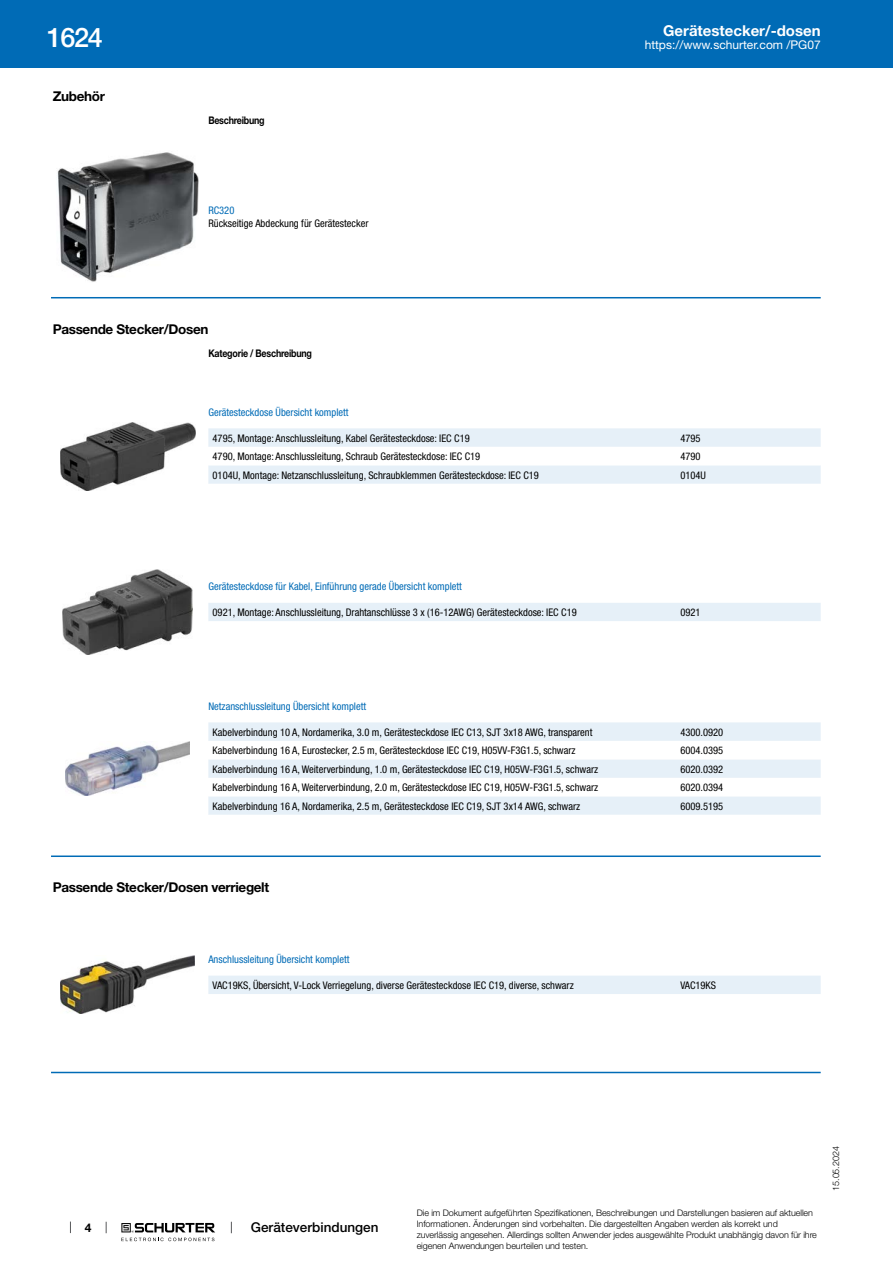
<style>
.page{position:relative;width:893px;height:1263px;background:#fff}
.page>*{position:absolute;margin:0;border:0;box-sizing:border-box;transform-origin:0 0}
.t1{font:500 27px "Helvetica Neue LT";color:#fff}
.t2{font:700 15px "Helvetica Neue LT";color:#fff}
.t3{font:700 13.5px "Helvetica Neue LT";letter-spacing:-.025em;color:#000}
.t4{font:500 13.5px "Helvetica Neue LT";color:#000}
.t5{font:12px "Helvetica Neue LT";color:#fff}
.t6{font:700 12px "Helvetica Neue LT";color:#000}
.t7{font:condensed 10.5px "Helvetica Neue LT";color:#000}
.t8{font:condensed 10.5px "Helvetica Neue LT";color:#006bb6}
.t9{font:700 10.5px "Helvetica Neue LT";letter-spacing:-.025em;color:#000;scale:.85 1}
.t10{font:300 9px/10.8px "Helvetica Neue LT";letter-spacing:-.01em;color:#000}
</style>
<div class="page">
<svg style="left:70px;top:1221px;width:1px;height:12px"></svg>
<svg style="left:121px;top:1223px;width:94px;height:18px"></svg>
<div style="left:0;top:0;width:893px;height:68px;background:#006bb6"></div>
<img style="left:57px;top:152px;width:141px;height:130px">
<hr style="left:51px;top:297px;width:770px;height:1px;background:#006bb6">
<img style="left:60px;top:422px;width:135px;height:68px">
<svg style="left:208px;top:428px;width:613px;height:56px"></svg>
<img style="left:62px;top:570px;width:131px;height:84px">
<div style="left:208px;top:603px;width:613px;height:18px;background:#e6f0f8"></div>
<img style="left:66px;top:742px;width:124px;height:53px">
<div style="left:208px;top:722px;width:613px;height:19px;background:#e6f0f8"></div>
<svg style="left:208px;top:760px;width:613px;height:55px;fill:#e6f0f8"></svg>
<hr style="left:51px;top:855px;width:770px;height:2px;background:#006bb6">
<img style="left:61px;top:956px;width:133px;height:58px">
<div style="left:208px;top:976px;width:613px;height:18px;background:#e6f0f8"></div>
<hr style="left:51px;top:1072px;width:770px;height:1px;background:#006bb6">
<h1 class="t1" style="left:47px;top:21px;width:57px">1624</h1>
<p class="t3" style="left:53px;top:88px;width:54px">Zubehör</p>
<p class="t9" style="left:208px;top:114px;width:68px">Beschreibung</p>
<p class="t8" style="left:208px;top:205px;width:28px">RC320</p>
<p class="t7" style="left:208px;top:217px;width:162px">Rückseitige Abdeckung für Gerätestecker</p>
<p class="t3" style="left:53px;top:321px;width:157px">Passende Stecker/Dosen</p>
<p class="t9" style="left:208px;top:347px;width:123px">Kategorie / Beschreibung</p>
<h2 class="t2" style="left:663px;top:21px;width:159px">Gerätestecker/-dosen</h2>
<p class="t5" style="left:645px;top:38px;width:178px">https://www.schurter.com /PG07</p>
<p class="t8" style="left:208px;top:406px;width:142px">Gerätesteckdose Übersicht komplett</p>
<p class="t7" style="left:213px;top:432px;width:259px">4795, Montage: Anschlussleitung, Kabel Gerätesteckdose: IEC C19</p>
<p class="t7" style="left:680px;top:432px;width:22px">4795</p>
<p class="t7" style="left:213px;top:450px;width:269px">4790, Montage: Anschlussleitung, Schraub Gerätesteckdose: IEC C19</p>
<p class="t7" style="left:680px;top:450px;width:22px">4790</p>
<p class="t7" style="left:213px;top:469px;width:328px">0104U, Montage: Netzanschlussleitung, Schraubklemmen Gerätesteckdose: IEC C19</p>
<p class="t7" style="left:680px;top:469px;width:27px">0104U</p>
<p class="t8" style="left:208px;top:580px;width:255px">Gerätesteckdose für Kabel, Einführung gerade Übersicht komplett</p>
<p class="t7" style="left:213px;top:606px;width:366px">0921, Montage: Anschlussleitung, Drahtanschlüsse 3 x (16-12AWG) Gerätesteckdose: IEC C19</p>
<p class="t7" style="left:680px;top:606px;width:22px">0921</p>
<p class="t8" style="left:208px;top:700px;width:159px">Netzanschlussleitung Übersicht komplett</p>
<p class="t7" style="left:213px;top:726px;width:381px">Kabelverbindung 10 A, Nordamerika, 3.0 m, Gerätesteckdose IEC C13, SJT 3x18 AWG, transparent</p>
<p class="t7" style="left:680px;top:726px;width:44px">4300.0920</p>
<p class="t7" style="left:213px;top:744px;width:364px">Kabelverbindung 16 A, Eurostecker, 2.5 m, Gerätesteckdose IEC C19, H05VV-F3G1.5, schwarz</p>
<p class="t7" style="left:680px;top:744px;width:44px">6004.0395</p>
<p class="t7" style="left:213px;top:763px;width:387px">Kabelverbindung 16 A, Weiterverbindung, 1.0 m, Gerätesteckdose IEC C19, H05VV-F3G1.5, schwarz</p>
<p class="t7" style="left:680px;top:763px;width:44px">6020.0392</p>
<p class="t7" style="left:213px;top:781px;width:387px">Kabelverbindung 16 A, Weiterverbindung, 2.0 m, Gerätesteckdose IEC C19, H05VV-F3G1.5, schwarz</p>
<p class="t7" style="left:680px;top:781px;width:44px">6020.0394</p>
<p class="t7" style="left:213px;top:800px;width:369px">Kabelverbindung 16 A, Nordamerika, 2.5 m, Gerätesteckdose IEC C19, SJT 3x14 AWG, schwarz</p>
<p class="t7" style="left:680px;top:800px;width:44px">6009.5195</p>
<p class="t3" style="left:53px;top:879px;width:218px">Passende Stecker/Dosen verriegelt</p>
<p class="t8" style="left:208px;top:953px;width:143px">Anschlussleitung Übersicht komplett</p>
<p class="t7" style="left:213px;top:979px;width:363px">VAC19KS, Übersicht, V-Lock Verriegelung, diverse Gerätesteckdose IEC C19, diverse, schwarz</p>
<p class="t7" style="left:680px;top:979px;width:37px">VAC19KS</p>
<p class="t6" style="left:85px;top:1220px;width:8px">4</p>
<p class="t4" style="left:251px;top:1219px;width:129px">Geräteverbindungen</p>
<p class="t10" style="left:417px;top:1207px;width:402px">Die im Dokument aufgeführten Spezifikationen, Beschreibungen und Darstellungen basieren auf aktuellen Informationen. Änderungen sind vorbehalten. Die dargestellten Angaben werden als korrekt und zuverlässig angesehen. Allerdings sollten Anwender jedes ausgewählte Produkt unabhängig davon für ihre eigenen Anwendungen beurteilen und testen.</p>
<p class="t10" style="left:830px;top:1191px;width:46px;rotate:-90deg">15.05.2024</p>
</div>
